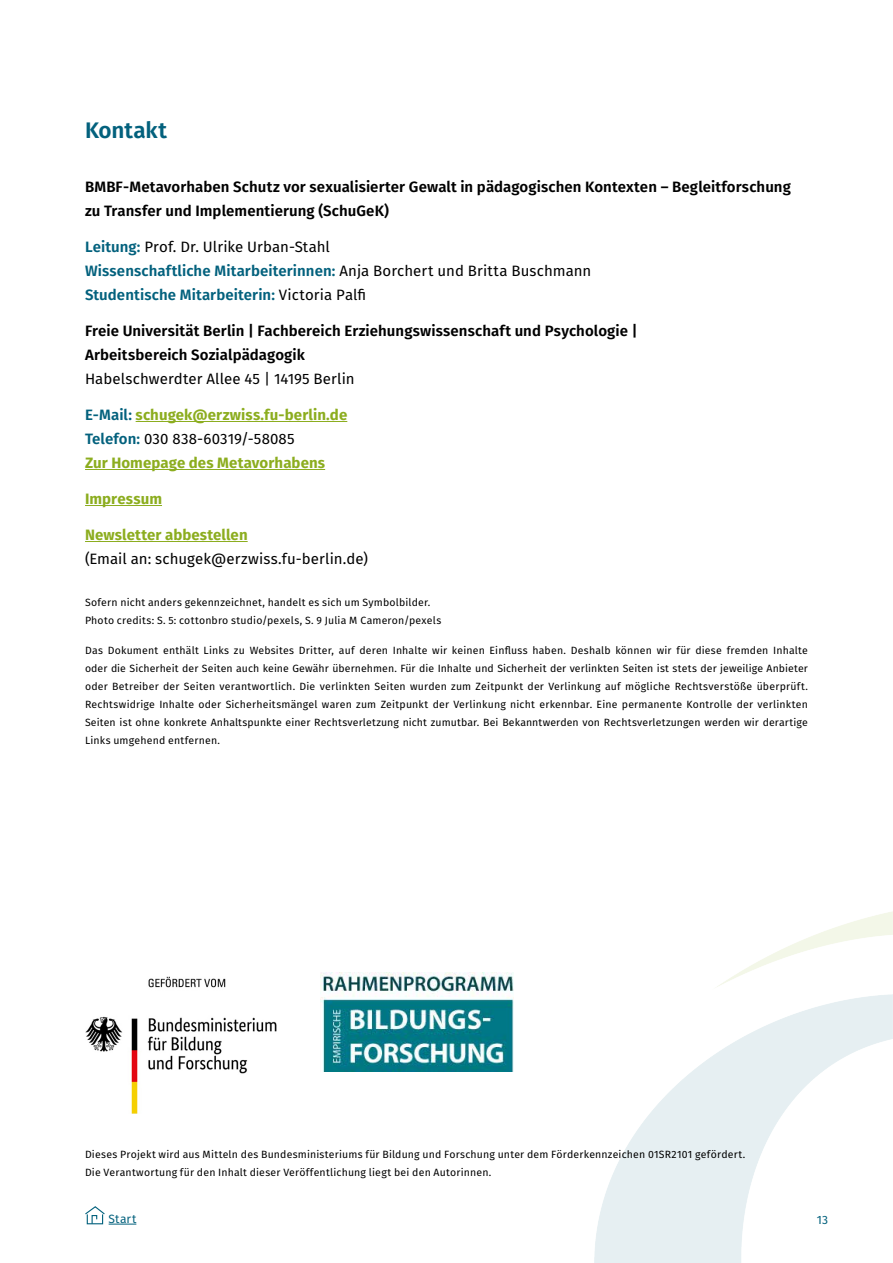
<style>
.page{position:relative;width:893px;height:1263px;background:#fff}
.page>*{position:absolute;margin:0;border:0;box-sizing:border-box;transform-origin:0 0}
.t1{font:600 22.5px "Fira Sans";color:#03617d}
.t2{font:600 15px/24px "Fira Sans";letter-spacing:.005em;color:#000}
.t3{font:600 15px/24px "Fira Sans";letter-spacing:.005em;color:#03617d}
.t4{font:700 15px/24px "Fira Sans";letter-spacing:.005em;color:#8cad1f}
.t5{font:15px "Fira Sans";letter-spacing:.005em;color:#000}
.t6{font:12px "Fira Sans";letter-spacing:.01em;color:#03617d}
.t7{font:10.5px/18px "Fira Sans";letter-spacing:.015em;color:#000}
.s1{font-weight:400;color:#000}
.s2{font-weight:600;color:#03617d}
</style>
<div class="page">
<svg style="left:85px;top:1206px;width:51px;height:19px"></svg>
<hr style="left:136px;top:421px;width:211px;height:1px;background:#8cad1f">
<hr style="left:85px;top:469px;width:240px;height:1px;background:#8cad1f">
<hr style="left:85px;top:505px;width:77px;height:1px;background:#8cad1f">
<hr style="left:85px;top:541px;width:163px;height:1px;background:#8cad1f">
<img style="left:320px;top:973px;width:194px;height:99px">
<img style="left:85px;top:977px;width:192px;height:137px">
<h1 class="t1" style="left:85px;top:114px;width:83px">Kontakt</h1>
<h2 class="t2" style="left:85px;top:175px;width:707px">BMBF-Metavorhaben Schutz vor sexualisierter Gewalt in pädagogischen Kontexten – Begleitforschung zu Transfer und Implementierung (SchuGeK)</h2>
<h2 class="t3" style="left:85px;top:235px;width:508px">Leitung: <span class="s1">Prof. Dr. Ulrike Urban-Stahl<br></span>Wissenschaftliche Mitarbeiterinnen: <span class="s1">Anja Borchert und Britta Buschmann<br></span>Studentische Mitarbeiterin: <span class="s1">Victoria Palfi</span></h2>
<h2 class="t2" style="left:85px;top:319px;width:554px">Freie Universität Berlin | Fachbereich Erziehungswissenschaft und Psychologie |<br>Arbeitsbereich Sozialpädagogik</h2>
<h2 class="t5" style="left:85px;top:368px;width:271px">Habelschwerdter Allee 45 | 14195 Berlin</h2>
<h2 class="t4" style="left:85px;top:403px;width:264px"><span class="s2">E-Mail:</span> schugek@erzwiss.fu-berlin.de<br><span class="s2">Telefon:</span> <span class="s1">030 838-60319/-58085<br></span>Zur Homepage des Metavorhabens</h2>
<h2 class="t4" style="left:85px;top:487px;width:78px">Impressum</h2>
<h2 class="t4" style="left:85px;top:523px;width:164px">Newsletter abbestellen</h2>
<h2 class="t5" style="left:85px;top:548px;width:284px">(Email an: schugek@erzwiss.fu-berlin.de)</h2>
<p class="t7" style="left:85px;top:593px;width:358px">Sofern nicht anders gekennzeichnet, handelt es sich um Symbolbilder.<br>Photo credits: S. 5: cottonbro studio/pexels, S. 9 Julia M Cameron/pexels</p>
<p class="t7" style="left:85px;top:641px;width:724px;text-align:justify">Das Dokument enthält Links zu Websites Dritter, auf deren Inhalte wir keinen Einfluss haben. Deshalb können wir für diese fremden Inhalte oder die Sicherheit der Seiten auch keine Gewähr übernehmen. Für die Inhalte und Sicherheit der verlinkten Seiten ist stets der jeweilige Anbieter oder Betreiber der Seiten verantwortlich. Die verlinkten Seiten wurden zum Zeitpunkt der Verlinkung auf mögliche Rechtsverstöße überprüft.<br>Rechtswidrige Inhalte oder Sicherheitsmängel waren zum Zeitpunkt der Verlinkung nicht erkennbar. Eine permanente Kontrolle der verlinkten Seiten ist ohne konkrete Anhaltspunkte einer Rechtsverletzung nicht zumutbar. Bei Bekanntwerden von Rechtsverletzungen werden wir derartige Links umgehend entfernen.</p>
<p class="t7" style="left:85px;top:1145px;width:662px">Dieses Projekt wird aus Mitteln des Bundesministeriums für Bildung und Forschung unter dem Förderkennzeichen 01SR2101 gefördert.<br>Die Verantwortung für den Inhalt dieser Veröffentlichung liegt bei den Autorinnen.</p>
<p class="t6" style="left:109px;top:1210px;width:29px">Start</p>
<p class="t6" style="left:817px;top:1211px;width:13px">13</p>
</div>
